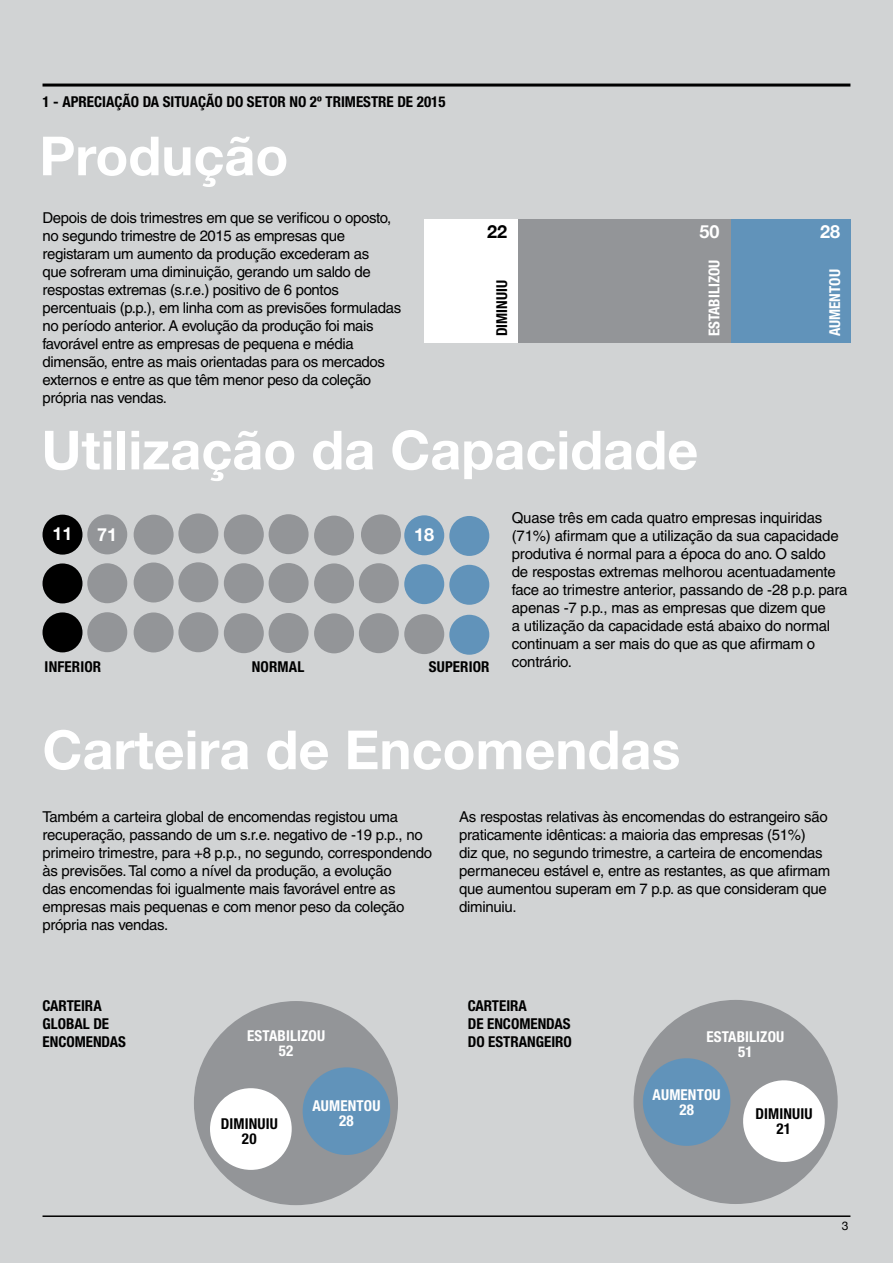
<style>
.page{position:relative;width:893px;height:1263px;background:#d1d3d4}
.page>*{position:absolute;margin:0;border:0;box-sizing:border-box;transform-origin:0 0}
.t1{font:700 54px "Helvetica Neue";color:#fff}
.t2{font:700 18px "Helvetica Neue";color:#fff}
.t3{font:700 18px "Helvetica Neue";color:#000}
.t4{font:15px/18px "Helvetica";letter-spacing:-.02em;color:#000}
.t5{font:700 condensed 15px/18px "Helvetica Neue";color:#000}
.t6{font:700 condensed 15px/15px "Helvetica Neue";letter-spacing:.01em;color:#fff;text-align:center}
.t7{font:12px "Helvetica Neue";color:#000}
</style>
<div class="page">
<hr style="left:43px;top:84px;width:807px;height:3px;background:#000">
<hr style="left:43px;top:1215px;width:807px;height:2px;background:#000">
<div style="left:425px;top:219px;width:93px;height:123px;background:#fff"></div>
<div style="left:518px;top:219px;width:213px;height:123px;background:#939598"></div>
<div style="left:731px;top:219px;width:119px;height:123px;background:#6193ba"></div>
<div style="left:634px;top:1000px;width:204px;height:204px;background:#939598;border-radius:50%"></div>
<svg style="left:637px;top:1052px;width:193px;height:115px"></svg>
<div style="left:194px;top:1001px;width:204px;height:204px;background:#939598;border-radius:50%"></div>
<div style="left:210px;top:1088px;width:82px;height:82px;background:#fff;border-radius:50%"></div>
<div style="left:303px;top:1067px;width:87px;height:88px;background:#6193ba;border-radius:50%"></div>
<div style="left:43px;top:515px;width:39px;height:40px;background:#000;border-radius:50%"></div>
<div style="left:43px;top:563px;width:39px;height:40px;background:#000;border-radius:50%"></div>
<div style="left:43px;top:612px;width:39px;height:40px;background:#000;border-radius:50%"></div>
<div style="left:87px;top:514px;width:40px;height:40px;background:#939598;border-radius:50%"></div>
<div style="left:87px;top:563px;width:40px;height:40px;background:#939598;border-radius:50%"></div>
<div style="left:87px;top:612px;width:40px;height:40px;background:#939598;border-radius:50%"></div>
<div style="left:134px;top:515px;width:40px;height:40px;background:#939598;border-radius:50%"></div>
<div style="left:134px;top:562px;width:40px;height:40px;background:#939598;border-radius:50%"></div>
<div style="left:134px;top:612px;width:40px;height:40px;background:#939598;border-radius:50%"></div>
<div style="left:178px;top:513px;width:40px;height:40px;background:#939598;border-radius:50%"></div>
<div style="left:178px;top:562px;width:40px;height:40px;background:#939598;border-radius:50%"></div>
<div style="left:178px;top:612px;width:40px;height:40px;background:#939598;border-radius:50%"></div>
<div style="left:224px;top:514px;width:40px;height:40px;background:#939598;border-radius:50%"></div>
<div style="left:224px;top:563px;width:40px;height:40px;background:#939598;border-radius:50%"></div>
<div style="left:224px;top:613px;width:40px;height:40px;background:#939598;border-radius:50%"></div>
<div style="left:269px;top:514px;width:40px;height:40px;background:#939598;border-radius:50%"></div>
<div style="left:269px;top:563px;width:40px;height:40px;background:#939598;border-radius:50%"></div>
<div style="left:269px;top:613px;width:40px;height:40px;background:#939598;border-radius:50%"></div>
<div style="left:314px;top:516px;width:40px;height:40px;background:#939598;border-radius:50%"></div>
<div style="left:314px;top:563px;width:40px;height:40px;background:#939598;border-radius:50%"></div>
<div style="left:314px;top:613px;width:40px;height:40px;background:#939598;border-radius:50%"></div>
<div style="left:361px;top:514px;width:40px;height:40px;background:#939598;border-radius:50%"></div>
<div style="left:359px;top:563px;width:40px;height:40px;background:#939598;border-radius:50%"></div>
<div style="left:359px;top:613px;width:40px;height:40px;background:#939598;border-radius:50%"></div>
<div style="left:404px;top:515px;width:40px;height:40px;background:#6193ba;border-radius:50%"></div>
<div style="left:404px;top:564px;width:40px;height:40px;background:#6193ba;border-radius:50%"></div>
<div style="left:404px;top:614px;width:40px;height:40px;background:#939598;border-radius:50%"></div>
<div style="left:449px;top:516px;width:40px;height:40px;background:#6193ba;border-radius:50%"></div>
<div style="left:449px;top:565px;width:40px;height:40px;background:#6193ba;border-radius:50%"></div>
<div style="left:449px;top:615px;width:40px;height:40px;background:#6193ba;border-radius:50%"></div>
<p class="t5" style="left:43px;top:93px;width:405px">1 - APRECIAÇÃO DA SITUAÇÃO DO SETOR NO 2º TRIMESTRE DE 2015</p>
<h1 class="t1" style="left:39px;top:123px;width:251px">Produção</h1>
<p class="t4" style="left:43px;top:209px;width:360px">Depois de dois trimestres em que se verificou o oposto, no segundo trimestre de 2015 as empresas que registaram um aumento da produção excederam as<br>que sofreram uma diminuição, gerando um saldo de respostas extremas (s.r.e.) positivo de 6 pontos percentuais (p.p.), em linha com as previsões formuladas no período anterior. A evolução da produção foi mais favorável entre as empresas de pequena e média dimensão, entre as mais orientadas para os mercados externos e entre as que têm menor peso da coleção própria nas vendas.</p>
<p class="t3" style="left:487px;top:220px;width:22px">22</p>
<p class="t2" style="left:699px;top:220px;width:22px">50</p>
<p class="t2" style="left:820px;top:220px;width:22px">28</p>
<p class="t5" style="left:493px;top:336px;width:58px;rotate:-90deg">DIMINUIU</p>
<p class="t6" style="left:706px;top:336px;width:78px;rotate:-90deg">ESTABILIZOU</p>
<p class="t6" style="left:827px;top:336px;width:68px;rotate:-90deg">AUMENTOU</p>
<h1 class="t1" style="left:41px;top:417px;width:658px">Utilização da Capacidade</h1>
<p class="t2" style="left:53px;top:522px;width:22px">11</p>
<p class="t2" style="left:97px;top:523px;width:22px">71</p>
<p class="t2" style="left:414px;top:523px;width:22px">18</p>
<p class="t5" style="left:45px;top:657px;width:58px">INFERIOR</p>
<p class="t5" style="left:252px;top:657px;width:54px">NORMAL</p>
<p class="t5" style="left:429px;top:657px;width:62px">SUPERIOR</p>
<p class="t4" style="left:512px;top:509px;width:337px">Quase três em cada quatro empresas inquiridas (71%) afirmam que a utilização da sua capacidade produtiva é normal para a época do ano. O saldo<br>de respostas extremas melhorou acentuadamente face ao trimestre anterior, passando de -28 p.p. para apenas -7 p.p., mas as empresas que dizem que<br>a utilização da capacidade está abaixo do normal continuam a ser mais do que as que afirmam o contrário.</p>
<h1 class="t1" style="left:43px;top:716px;width:639px">Carteira de Encomendas</h1>
<p class="t4" style="left:43px;top:808px;width:391px">Também a carteira global de encomendas registou uma recuperação, passando de um s.r.e. negativo de -19 p.p., no primeiro trimestre, para +8 p.p., no segundo, correspondendo às previsões. Tal como a nível da produção, a evolução<br>das encomendas foi igualmente mais favorável entre as empresas mais pequenas e com menor peso da coleção própria nas vendas.</p>
<p class="t4" style="left:459px;top:808px;width:373px">As respostas relativas às encomendas do estrangeiro são praticamente idênticas: a maioria das empresas (51%)<br>diz que, no segundo trimestre, a carteira de encomendas permaneceu estável e, entre as restantes, as que afirmam que aumentou superam em 7 p.p. as que consideram que diminuiu.</p>
<p class="t5" style="left:43px;top:996px;width:85px">CARTEIRA<br>GLOBAL DE<br>ENCOMENDAS</p>
<p class="t5" style="left:468px;top:996px;width:106px">CARTEIRA<br>DE ENCOMENDAS<br>DO ESTRANGEIRO</p>
<p class="t6" style="left:247px;top:1028px;width:79px">ESTABILIZOU<br>52</p>
<p class="t6" style="left:706px;top:1029px;width:79px">ESTABILIZOU<br>51</p>
<p class="t6" style="left:653px;top:1087px;width:69px">AUMENTOU<br>28</p>
<p class="t6" style="left:312px;top:1098px;width:69px">AUMENTOU<br>28</p>
<p class="t5" style="left:221px;top:1116px;width:59px;line-height:15px;text-align:center">DIMINUIU<br>20</p>
<p class="t5" style="left:755px;top:1106px;width:59px;line-height:15px;text-align:center">DIMINUIU<br>21</p>
<p class="t7" style="left:842px;top:1218px;width:8px">3</p>
</div>
